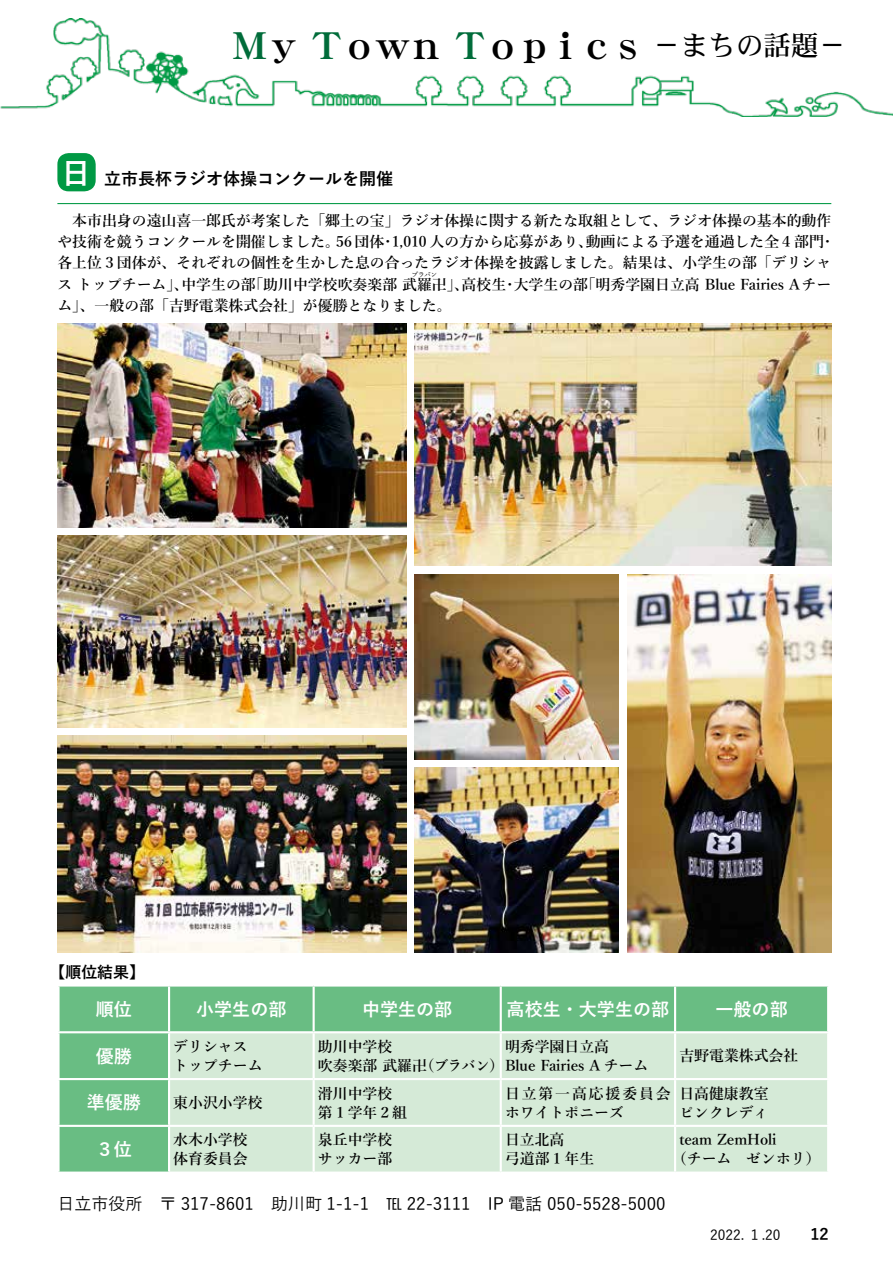
<style>
.page{position:relative;width:893px;height:1263px;background:#fff}
.page>*{position:absolute;margin:0;border:0;box-sizing:border-box;transform-origin:0 0}
.t1{font:37.2px "DFHS Mincho W9 WINP RKSJ H";letter-spacing:-.12em;color:#000}
.t2{font:700 37.2px "Yu Gothic";color:#000;scale:.8 1}
.t3{font:700 29.7px "Yu Gothic";color:#fff}
.t4{font:27.6px "DFHS Mincho W5 WINP RKSJ H";color:#000}
.t5{font:700 18px "Yu Gothic";color:#fff}
.t6{font:500 16.95px "Yu Gothic";color:#000}
.t7{font:700 16.95px "Yu Gothic";color:#000}
.t8{font:700 15.9px "Yu Gothic";color:#000}
.t9{font:600 14.85px/19.2px "Yu Mincho";color:#000}
.t10{font:600 14.85px "Yu Mincho";color:#000;scale:.95 1}
.t11{font:600 14.85px/19.2px "Yu Mincho";letter-spacing:.125em;color:#000}
.t12{font:500 13.8px "Yu Gothic";color:#000}
.t13{font:600 6.45px "Yu Mincho";color:#000}
.s1{color:#006c3a}
.s2{font-family:"Yu Gothic";font-weight:700}
.s3{font-size:15.9px}
</style>
<div class="page">
<div style="left:57px;top:153px;width:39px;height:38px;background:#094;border-radius:11px"></div>
<hr style="left:57px;top:203px;width:774px;height:1px;background:#094">
<img style="left:0;top:19px;width:893px;height:97px">
<div style="left:60px;top:986px;width:767px;height:185px;background:#69bd83"></div>
<div style="left:170px;top:1033px;width:657px;height:138px;background:#d5ead7"></div>
<hr style="left:168px;top:986px;width:2px;height:45px;background:#fff">
<hr style="left:313px;top:986px;width:2px;height:45px;background:#fff">
<hr style="left:500px;top:986px;width:2px;height:45px;background:#fff">
<hr style="left:674px;top:986px;width:2px;height:45px;background:#fff">
<hr style="left:57px;top:1031px;width:112px;height:2px;background:#fff">
<hr style="left:169px;top:1031px;width:145px;height:2px;background:#fff">
<hr style="left:168px;top:1033px;width:2px;height:45px;background:#fff">
<hr style="left:314px;top:1031px;width:187px;height:2px;background:#fff">
<hr style="left:313px;top:1033px;width:2px;height:45px;background:#fff">
<hr style="left:501px;top:1031px;width:174px;height:2px;background:#fff">
<hr style="left:500px;top:1033px;width:2px;height:45px;background:#fff">
<hr style="left:675px;top:1031px;width:154px;height:2px;background:#fff">
<hr style="left:674px;top:1033px;width:2px;height:45px;background:#fff">
<hr style="left:57px;top:1078px;width:112px;height:2px;background:#fff">
<hr style="left:169px;top:1078px;width:145px;height:2px;background:#fff">
<hr style="left:168px;top:1080px;width:2px;height:45px;background:#fff">
<hr style="left:314px;top:1078px;width:187px;height:2px;background:#fff">
<hr style="left:313px;top:1080px;width:2px;height:45px;background:#fff">
<hr style="left:501px;top:1078px;width:174px;height:2px;background:#fff">
<hr style="left:500px;top:1080px;width:2px;height:45px;background:#fff">
<hr style="left:675px;top:1078px;width:154px;height:2px;background:#fff">
<hr style="left:674px;top:1080px;width:2px;height:45px;background:#fff">
<hr style="left:57px;top:1125px;width:112px;height:2px;background:#fff">
<hr style="left:169px;top:1125px;width:145px;height:2px;background:#fff">
<hr style="left:168px;top:1127px;width:2px;height:44px;background:#fff">
<hr style="left:314px;top:1125px;width:187px;height:2px;background:#fff">
<hr style="left:313px;top:1127px;width:2px;height:44px;background:#fff">
<hr style="left:501px;top:1125px;width:174px;height:2px;background:#fff">
<hr style="left:500px;top:1127px;width:2px;height:44px;background:#fff">
<hr style="left:675px;top:1125px;width:154px;height:2px;background:#fff">
<hr style="left:674px;top:1127px;width:2px;height:44px;background:#fff">
<img style="left:57px;top:736px;width:349px;height:216px">
<img style="left:627px;top:574px;width:204px;height:378px">
<img style="left:415px;top:574px;width:204px;height:185px">
<img style="left:415px;top:768px;width:204px;height:184px">
<img style="left:57px;top:536px;width:349px;height:191px">
<img style="left:415px;top:323px;width:416px;height:243px">
<img style="left:57px;top:323px;width:349px;height:204px">
<h1 class="t1" style="left:231px;top:27px;width:452px"><span class="s1">Ｍ</span>ｙ<span class="s1">Ｔ</span>ｏｗｎ<span class="s1">Ｔ</span>ｏｐｉｃｓ<span class="s2">－</span></h1>
<h3 class="t4" style="left:680px;top:31px;width:140px">まちの話題</h3>
<h1 class="t2" style="left:817px;top:25px;width:39px">－</h1>
<h2 class="t3" style="left:61px;top:156px;width:31px">日</h2>
<p class="t7" style="left:104px;top:169px;width:291px">立市長杯ラジオ体操コンクールを開催</p>
<p class="t9" style="left:57px;top:210px;width:779px;line-height:21.3px;text-align:right">　本市出身の遠山喜一郎氏が考案した「郷土の宝」ラジオ体操に関する新たな取組として、ラジオ体操の基本的動作・</p>
<p class="t9" style="left:586px;top:232px;width:240px">動画による予選を通過した全４部門</p>
<p class="t9" style="left:57px;top:232px;width:284px">や技術を競うコンクールを開催しました。</p>
<p class="t9" style="left:57px;top:254px;width:775px">各上位３団体が、それぞれの個性を生かした息の合ったラジオ体操を披露しました。結果は、小学生の部「デリシャ</p>
<p class="t9" style="left:248px;top:275px;width:222px">「助川中学校吹奏楽部武羅卍」、</p>
<p class="t9" style="left:392px;top:232px;width:203px">1,010 人の方から応募があり、</p>
<p class="t9" style="left:336px;top:232px;width:50px">56 団体</p>
<p class="t9" style="left:381px;top:232px;width:16px">・</p>
<p class="t13" style="left:412px;top:271px;width:27px">ブラバン</p>
<p class="t9" style="left:581px;top:275px;width:252px">「明秀学園日立高 Blue Fairies Aチー</p>
<p class="t9" style="left:462px;top:275px;width:46px">高校生</p>
<p class="t9" style="left:514px;top:275px;width:76px">大学生の部</p>
<p class="t9" style="left:181px;top:275px;width:76px">中学生の部</p>
<p class="t9" style="left:57px;top:275px;width:133px">ストップチーム」、</p>
<p class="t9" style="left:503px;top:275px;width:16px">・</p>
<p class="t9" style="left:57px;top:296px;width:396px">ム」、一般の部「吉野電業株式会社」が優勝となりました。</p>
<p class="t8" style="left:49px;top:963px;width:97px">【順位結果【</p>
<p class="t5" style="left:96px;top:999px;width:38px">順位</p>
<p class="t5" style="left:96px;top:1046px;width:38px">優勝</p>
<p class="t5" style="left:87px;top:1092px;width:56px">準優勝</p>
<p class="t5" style="left:96px;top:1139px;width:38px">３位</p>
<p class="t5" style="left:196px;top:999px;width:92px">小学生の部</p>
<p class="t9" style="left:173px;top:1037px;width:76px">デリシャス</p>
<p class="t9" style="left:173px;top:1056px;width:91px">トップチーム</p>
<p class="t9" style="left:173px;top:1093px;width:91px">東小沢小学校</p>
<p class="t9" style="left:173px;top:1130px;width:76px">水木小学校</p>
<p class="t9" style="left:173px;top:1150px;width:76px">体育委員会</p>
<p class="t5" style="left:362px;top:999px;width:92px">中学生の部</p>
<p class="t9" style="left:318px;top:1037px;width:76px">助川中学校</p>
<p class="t5" style="left:507px;top:999px;width:164px">高校生・大学生の部</p>
<p class="t9" style="left:505px;top:1037px;width:106px">明秀学園日立高</p>
<p class="t10" style="left:420px;top:1057px;width:242px">（ブラバン(Blue Fairies A チーム</p>
<p class="t9" style="left:318px;top:1056px;width:111px">吹奏楽部武羅卍</p>
<p class="t5" style="left:715px;top:999px;width:74px">一般の部</p>
<p class="t9" style="left:679px;top:1046px;width:121px">吉野電業株式会社</p>
<p class="t9" style="left:318px;top:1084px;width:76px">滑川中学校</p>
<p class="t9" style="left:318px;top:1103px;width:91px">第１学年２組</p>
<p class="t11" style="left:505px;top:1084px;width:167px">日立第一高応援委員会ホワイトポニーズ</p>
<p class="t9" style="left:679px;top:1084px;width:91px">日高健康教室ピンクレディ</p>
<p class="t9" style="left:318px;top:1130px;width:76px">泉丘中学校サッカー部</p>
<p class="t9" style="left:505px;top:1130px;width:91px">日立北高<br>弓道部１年生</p>
<p class="t9" style="left:672px;top:1130px;width:150px;text-indent:7px">team ZemHoli<br>（チーム　ゼンホリ(</p>
<p class="t6" style="left:57px;top:1188px;width:610px">日立市役所　〒 317-8601　助川町 1-1-1　<span class="s3">TEL</span> 22-3111　IP 電話 050-5528-5000</p>
<p class="t12" style="left:710px;top:1222px;width:72px">2022. １.20</p>
<p class="t8" style="left:810px;top:1225px;width:20px">12</p>
</div>
